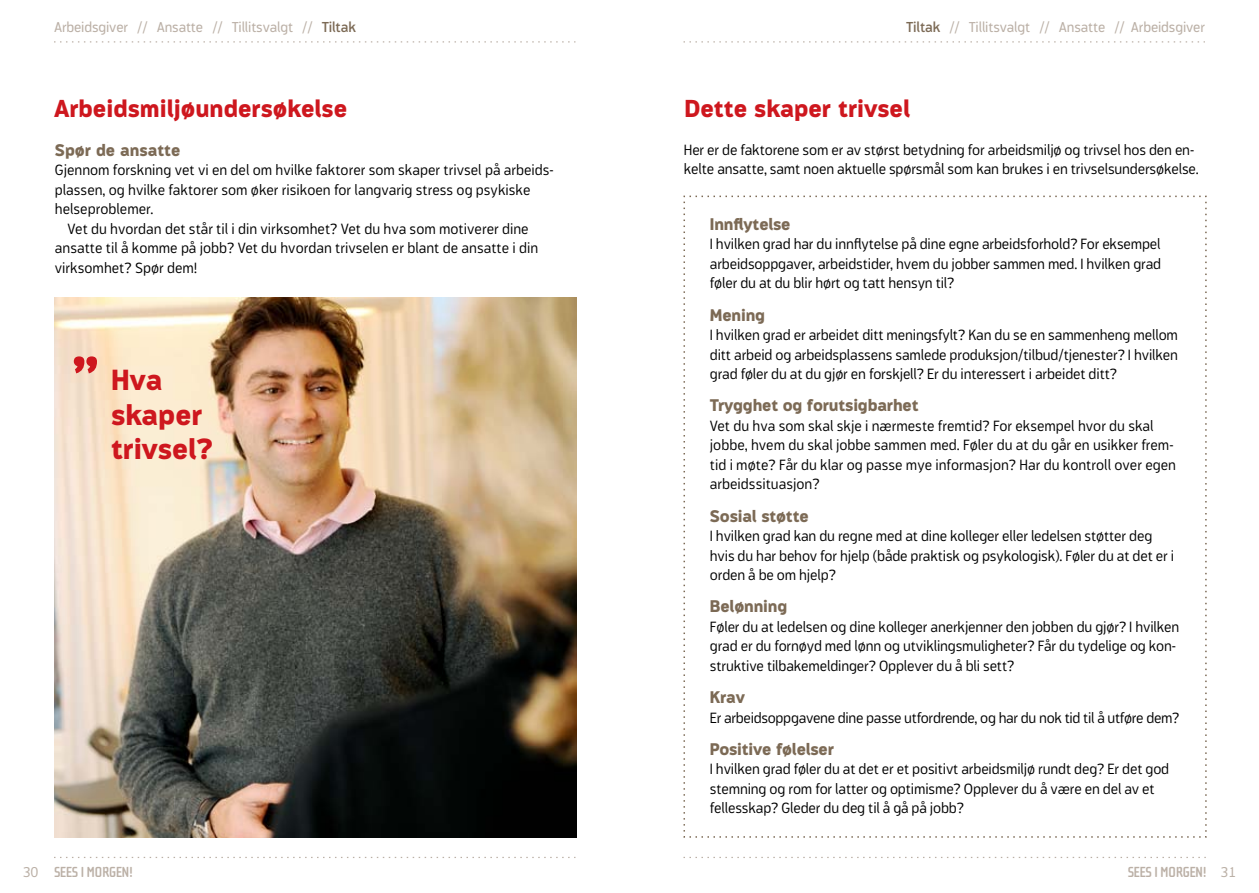
<style>
.page{position:relative;width:1259px;height:893px;background:#fff}
.page>*{position:absolute;margin:0;border:0;box-sizing:border-box;transform-origin:0 0}
.t1{font:800 55.5px "Modus";color:#ce171e}
.t2{font:800 28.5px/34.2px "Modus";color:#ce171e}
.t3{font:800 24px "Modus";color:#ce171e}
.t4{font:800 16.5px "Modus";letter-spacing:-.01em;color:#7c6a55}
.t5{font:300 15px/19.5px "Modus";letter-spacing:-.01em;color:#000}
.t6{font:700 15px "Cholla Sans";letter-spacing:-.04em;color:#bbb0a6}
.t7{font:14.4px "Modus";letter-spacing:-.01em;color:#bbb0a6}
.s1{font-weight:600;color:#7c6a55}
.s2{font-family:"Modus";font-weight:300;font-size:14.4px}
</style>
<div class="page">
<svg style="left:54px;top:41px;width:521px;height:1px"></svg>
<svg style="left:54px;top:857px;width:521px;height:1px"></svg>
<svg style="left:683px;top:41px;width:522px;height:1px"></svg>
<svg style="left:683px;top:857px;width:522px;height:1px"></svg>
<img style="left:55px;top:298px;width:521px;height:540px">
<svg style="left:683px;top:195px;width:524px;height:643px"></svg>
<p class="t7" style="left:54px;top:19px;width:303px">Arbeidsgiver // Ansatte // Tillitsvalgt // <span class="s1">Tiltak</span></p>
<p class="t7" style="left:906px;top:19px;width:300px"><span class="s1">Tiltak</span> // Tillitsvalgt // Ansatte // Arbeidsgiver</p>
<h3 class="t3" style="left:54px;top:95px;width:295px">Arbeidsmiljøundersøkelse</h3>
<p class="t4" style="left:55px;top:141px;width:127px">Spør de ansatte</p>
<p class="t5" style="left:55px;top:160px;width:500px">Gjennom forskning vet vi en del om hvilke faktorer som skaper trivsel på arbeids-</p>
<p class="t5" style="left:55px;top:180px;width:477px">plassen, og hvilke faktorer som øker risikoen for langvarig stress og psykiske</p>
<p class="t5" style="left:55px;top:199px;width:100px">helseproblemer.</p>
<p class="t5" style="left:68px;top:219px;width:462px">Vet du hvordan det står til i din virksomhet? Vet du hva som motiverer dine</p>
<p class="t5" style="left:55px;top:238px;width:485px">ansatte til å komme på jobb? Vet du hvordan trivselen er blant de ansatte i din</p>
<p class="t5" style="left:55px;top:258px;width:144px">virksomhet? Spør dem!</p>
<h1 class="t1" style="left:72px;top:346px;width:29px">”</h1>
<h2 class="t2" style="left:111px;top:363px;width:103px">Hva skaper trivsel?</h2>
<h3 class="t3" style="left:684px;top:95px;width:227px">Dette skaper trivsel</h3>
<p class="t5" style="left:684px;top:140px;width:516px">Her er de faktorene som er av størst betydning for arbeidsmiljø og trivsel hos den en&shy;kelte ansatte, samt noen aktuelle spørsmål som kan brukes i en trivselsundersøkelse.</p>
<p class="t4" style="left:710px;top:215px;width:82px">Innflytelse</p>
<p class="t5" style="left:710px;top:234px;width:453px;text-align:justify">I hvilken grad har du innflytelse på dine egne arbeidsforhold? For eksempel arbeidsoppgaver, arbeidstider, hvem du jobber sammen med. I hvilken grad føler du at du blir hørt og tatt hensyn til?</p>
<p class="t4" style="left:710px;top:305px;width:57px">Mening</p>
<p class="t5" style="left:710px;top:325px;width:470px;text-align:justify">I hvilken grad er arbeidet ditt meningsfylt? Kan du se en sammenheng mellom ditt arbeid og arbeidsplassens samlede produksjon/tilbud/tjenester? I hvilken grad føler du at du gjør en forskjell? Er du interessert i arbeidet ditt?</p>
<p class="t4" style="left:710px;top:396px;width:210px">Trygghet og forutsigbarhet</p>
<p class="t5" style="left:710px;top:416px;width:468px">Vet du hva som skal skje i nærmeste fremtid? For eksempel hvor du skal jobbe, hvem du skal jobbe sammen med. Føler du at du går en usikker frem&shy;tid i møte? Får du klar og passe mye informasjon? Har du kontroll over egen arbeidssituasjon?</p>
<p class="t4" style="left:710px;top:506px;width:100px">Sosial støtte</p>
<p class="t5" style="left:710px;top:526px;width:466px">I hvilken grad kan du regne med at dine kolleger eller ledelsen støtter deg hvis du har behov for hjelp (både praktisk og psykologisk). Føler du at det er i orden å be om hjelp?</p>
<p class="t4" style="left:710px;top:597px;width:79px">Belønning</p>
<p class="t5" style="left:710px;top:617px;width:471px">Føler du at ledelsen og dine kolleger anerkjenner den jobben du gjør? I hvilken grad er du fornøyd med lønn og utviklingsmuligheter? Får du tydelige og kon&shy;struktive tilbakemeldinger? Opplever du å bli sett?</p>
<p class="t4" style="left:710px;top:688px;width:37px">Krav</p>
<p class="t5" style="left:710px;top:708px;width:471px">Er arbeidsoppgavene dine passe utfordrende, og har du nok tid til å utføre dem?</p>
<p class="t4" style="left:710px;top:740px;width:126px">Positive følelser</p>
<p class="t5" style="left:710px;top:759px;width:461px">I hvilken grad føler du at det er et positivt arbeidsmiljø rundt deg? Er det god stemning og rom for latter og optimisme? Opplever du å være en del av et fellesskap? Gleder du deg til å gå på jobb?</p>
<p class="t6" style="left:23px;top:864px;width:112px"><span class="s2">30</span> SEES I MORGEN!</p>
<p class="t6" style="left:1127px;top:864px;width:110px">SEES I MORGEN! <span class="s2">31</span></p>
</div>
